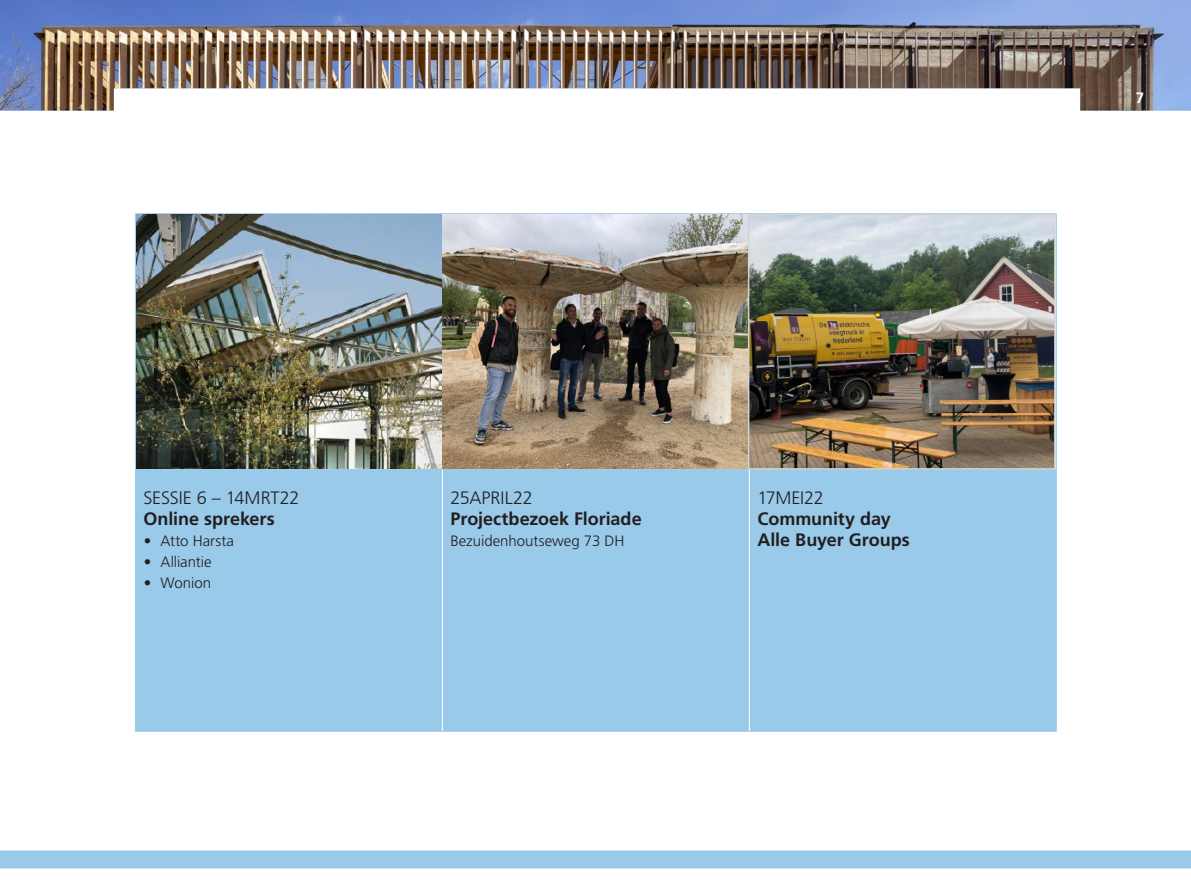
<style>
.page{position:relative;width:1191px;height:893px;background:#fff}
.page>*{position:absolute;margin:0;border:0;box-sizing:border-box;transform-origin:0 0}
.t1{font:700 18px/21px "Frutiger LT Std";color:#231f20}
.t2{font:300 18px "Frutiger LT Std";letter-spacing:-.01em;color:#231f20}
.t3{font:300 15px "Frutiger LT Std";color:#231f20}
.t4{font:700 15px "Frutiger LT Std";color:#fff}
</style>
<div class="page">
<div style="left:0;top:850px;width:1191px;height:18px;background:#99cae9"></div>
<img style="left:0;top:0;width:1191px;height:111px">
<div style="left:136px;top:470px;width:920px;height:261px;background:#99cae9"></div>
<hr style="left:135px;top:213px;width:307px;height:1px;background:#99cae9">
<hr style="left:135px;top:214px;width:1px;height:255px;background:#99cae9">
<hr style="left:442px;top:213px;width:307px;height:1px;background:#99cae9">
<hr style="left:749px;top:213px;width:307px;height:1px;background:#99cae9">
<hr style="left:1056px;top:214px;width:1px;height:255px;background:#99cae9">
<hr style="left:135px;top:469px;width:307px;height:1px;background:#99cae9">
<hr style="left:135px;top:470px;width:1px;height:261px;background:#99cae9">
<hr style="left:442px;top:469px;width:307px;height:1px;background:#99cae9">
<hr style="left:749px;top:469px;width:307px;height:1px;background:#99cae9">
<hr style="left:1056px;top:470px;width:1px;height:261px;background:#99cae9">
<hr style="left:135px;top:731px;width:307px;height:1px;background:#99cae9">
<hr style="left:442px;top:731px;width:307px;height:1px;background:#99cae9">
<hr style="left:749px;top:731px;width:307px;height:1px;background:#99cae9">
<hr style="left:442px;top:470px;width:1px;height:261px;background:#fff">
<hr style="left:749px;top:470px;width:1px;height:261px;background:#fff">
<img style="left:136px;top:214px;width:306px;height:255px">
<img style="left:442px;top:214px;width:306px;height:255px">
<img style="left:751px;top:217px;width:301px;height:250px">
<div style="left:748px;top:214px;width:307px;height:256px;border:2px solid #d1d2d4"></div>
<p class="t2" style="left:143px;top:488px;width:157px">SESSIE 6 – 14MRT22</p>
<p class="t1" style="left:143px;top:508px;width:133px">Online sprekers</p>
<p class="t3" style="left:144px;top:532px;width:92px">• Atto Harsta</p>
<p class="t3" style="left:144px;top:553px;width:69px">• Alliantie</p>
<p class="t3" style="left:144px;top:574px;width:69px">• Wonion</p>
<p class="t2" style="left:450px;top:488px;width:84px">25APRIL22</p>
<p class="t1" style="left:450px;top:508px;width:193px">Projectbezoek Floriade</p>
<p class="t3" style="left:450px;top:532px;width:176px">Bezuidenhoutseweg 73 DH</p>
<p class="t2" style="left:757px;top:488px;width:68px">17MEI22</p>
<p class="t1" style="left:757px;top:508px;width:154px">Community day<br>Alle Buyer Groups</p>
<p class="t4" style="left:1135px;top:89px;width:10px">7</p>
</div>
